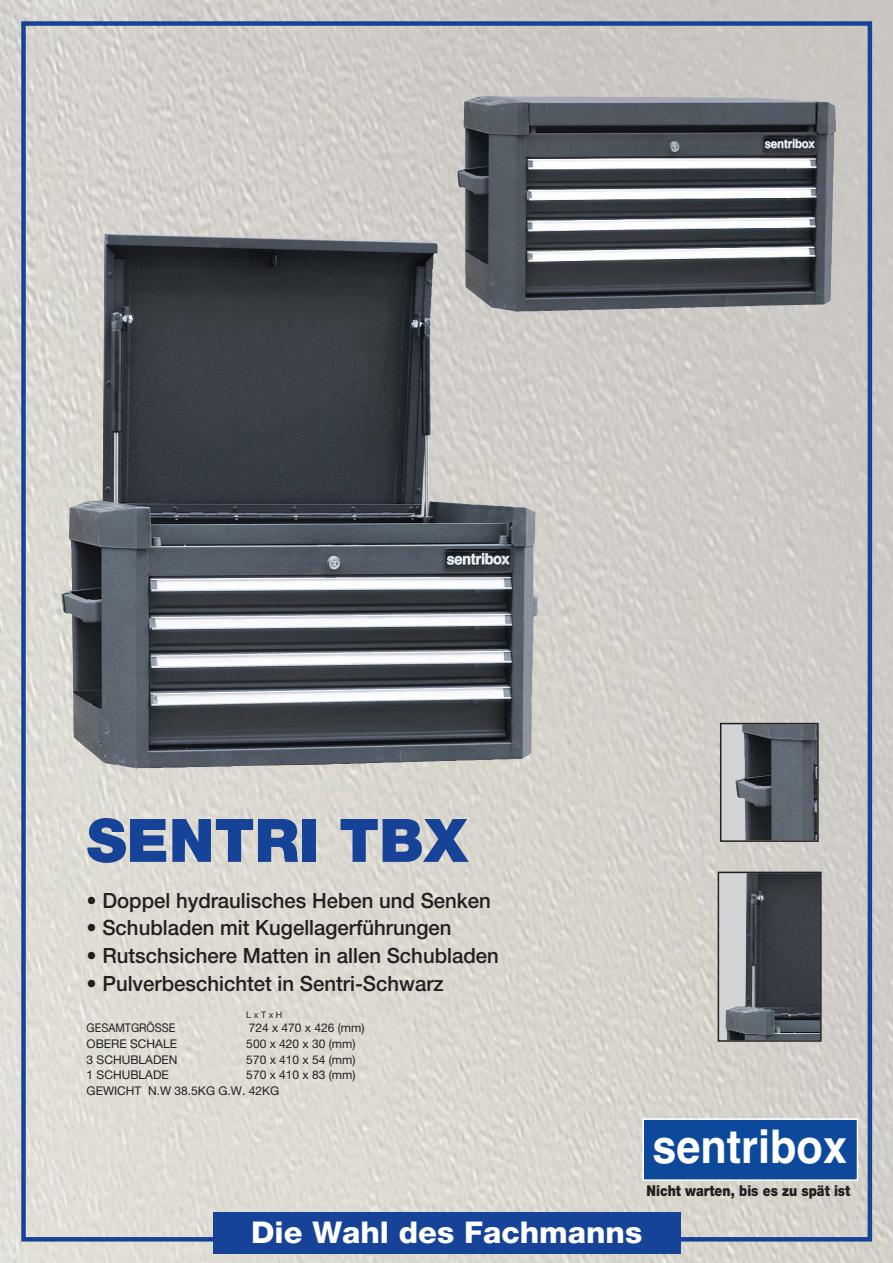
<style>
.page{position:relative;width:893px;height:1263px;background:#fff}
.page>*{position:absolute;margin:0;border:0;box-sizing:border-box;transform-origin:0 0}
.t1{font:900 60px "Helvetica Neue";color:#164397}
.t2{font:700 46.5px "Helvetica";color:#fff;scale:.93 1}
.t3{font:800 30px "Helvetica Neue";color:#fff}
.t4{font:500 21px "Helvetica Neue";color:#231f20}
.t5{font:900 15px "Helvetica Neue";color:#231f20;scale:.84 1}
.t6{font:12px/15.6px "Helvetica Neue";color:#231f20}
.t7{font:12px "Helvetica Neue";color:#231f20;scale:.9 1}
.t8{font:9px "Helvetica Neue";color:#231f20}
</style>
<div class="page">
<img style="left:0;top:0;width:892px;height:1263px">
<div style="left:213px;top:1212px;width:467px;height:42px;background:#164397"></div>
<div style="left:644px;top:1120px;width:212px;height:59px;background:#0c499c"></div>
<div style="left:642px;top:1118px;width:216px;height:63px;border:2px solid #fff"></div>
<img style="left:457px;top:96px;width:379px;height:216px">
<img style="left:61px;top:234px;width:476px;height:535px">
<div style="left:718px;top:872px;width:102px;height:169px;background:#d1d3d4"></div>
<img style="left:725px;top:875px;width:93px;height:164px">
<div style="left:717px;top:872px;width:104px;height:170px;border:2px solid #231f20"></div>
<div style="left:720px;top:724px;width:97px;height:117px;background:#d1d3d4"></div>
<img style="left:735px;top:726px;width:80px;height:113px">
<div style="left:720px;top:723px;width:98px;height:119px;border:2px solid #231f20"></div>
<h1 class="t1" style="left:87px;top:819px;width:383px">SENTRI TBX</h1>
<p class="t4" style="left:87px;top:893px;width:406px">• Doppel hydraulisches Heben und Senken</p>
<p class="t4" style="left:87px;top:920px;width:366px">• Schubladen mit Kugellagerführungen</p>
<p class="t4" style="left:87px;top:948px;width:414px">• Rutschsichere Matten in allen Schubladen</p>
<p class="t4" style="left:87px;top:976px;width:358px">• Pulverbeschichtet in Sentri-Schwarz</p>
<p class="t8" style="left:246px;top:1012px;width:37px">L x T x H</p>
<p class="t7" style="left:87px;top:1024px;width:100px">GESAMTGRÖSSE</p>
<p class="t6" style="left:249px;top:1022px;width:117px">724 x 470 x 426 (mm)</p>
<p class="t6" style="left:87px;top:1037px;width:92px">OBERE SCHALE</p>
<p class="t6" style="left:246px;top:1037px;width:111px">500 x 420 x 30 (mm)</p>
<p class="t6" style="left:87px;top:1053px;width:92px">3 SCHUBLADEN</p>
<p class="t6" style="left:246px;top:1053px;width:111px">570 x 410 x 54 (mm)</p>
<p class="t6" style="left:87px;top:1068px;width:84px">1 SCHUBLADE</p>
<p class="t6" style="left:87px;top:1068px;width:270px;text-indent:160px">570 x 410 x 83 (mm)<br>GEWICHT N.W 38.5KG G.W. 42KG</p>
<h2 class="t2" style="left:652px;top:1129px;width:211px">sentribox</h2>
<p class="t5" style="left:646px;top:1185px;width:244px">Nicht warten, bis es zu spät ist</p>
<h3 class="t3" style="left:251px;top:1221px;width:392px">Die Wahl des Fachmanns</h3>
</div>
